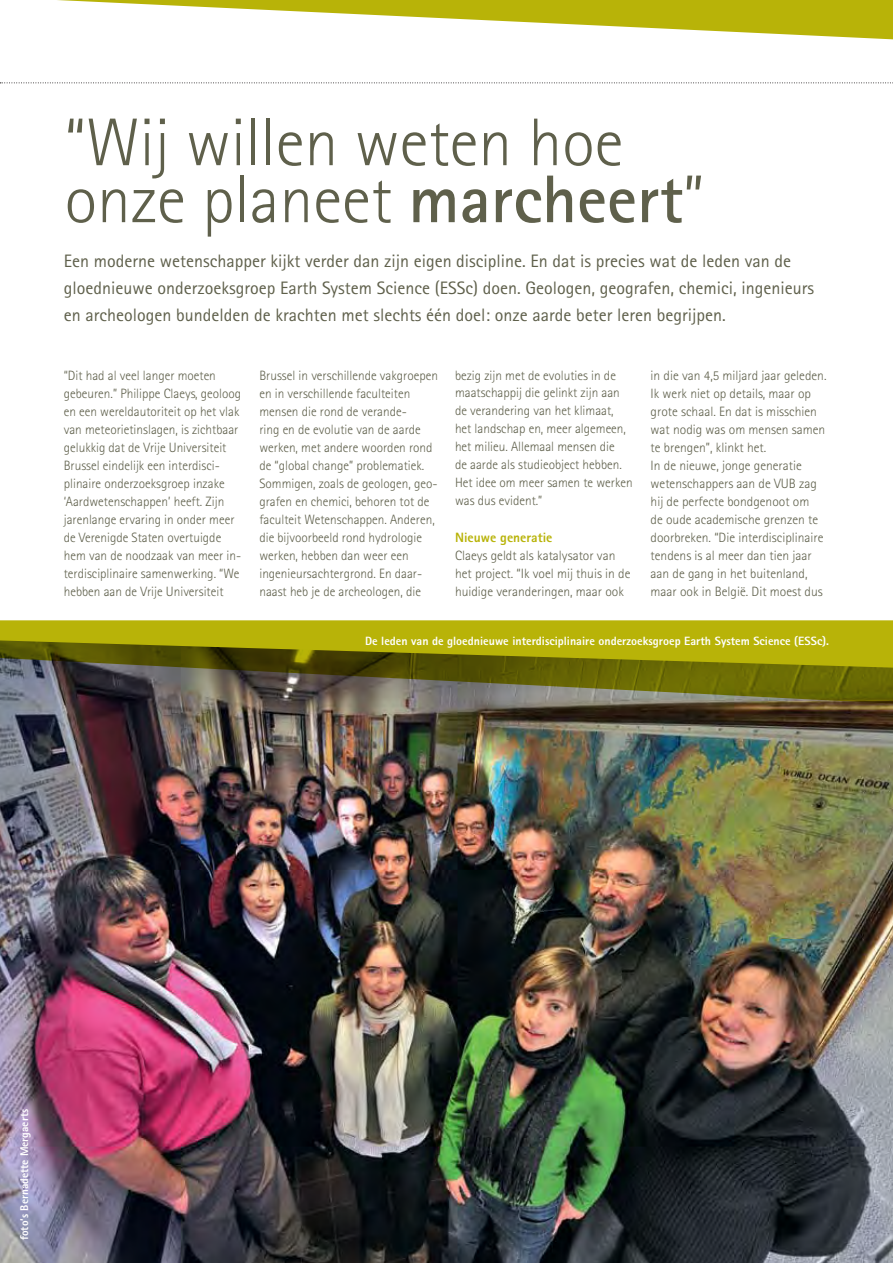
<style>
.page{position:relative;width:893px;height:1263px;background:#fff}
.page>*{position:absolute;margin:0;border:0;box-sizing:border-box;transform-origin:0 0}
.t1{font:300 67.5px/57px "Rotis Sans Serif";color:#5f604b}
.t2{font:18px/27px "Rotis Sans Serif";color:#5f604b}
.t3{font:300 13.5px/18px "Rotis Sans Serif";color:#5f604b}
.t4{font:800 13.5px "Rotis Sans Serif";color:#b8b308}
.t5{font:800 12px "Rotis Sans Serif";color:#fff}
.t6{font:800 11.25px "Rotis Sans Serif";color:#fff}
.s1{font-weight:700}
</style>
<div class="page">
<svg style="left:0;top:82px;width:893px;height:1px"></svg>
<svg style="left:57px;top:0;width:836px;height:39px"></svg>
<img style="left:0;top:704px;width:893px;height:559px">
<svg style="left:0;top:620px;width:893px;height:84px;background:#848121"></svg>
<h1 class="t1" style="left:65px;top:114px;width:641px">“Wij willen weten hoe onze planeet <span class="s1">marcheert</span>”</h1>
<p class="t2" style="left:64px;top:248px;width:752px">Een moderne wetenschapper kijkt verder dan zijn eigen discipline. En dat is precies wat de leden van de gloednieuwe onderzoeksgroep Earth System Science (ESSc) doen. Geologen, geografen, chemici, ingenieurs en archeologen bundelden de krachten met slechts één doel: onze aarde beter leren begrijpen.</p>
<p class="t3" style="left:64px;top:366px;width:179px">“Dit had al veel langer moeten gebeuren.” Philippe Claeys, geoloog en een wereldautoriteit op het vlak van meteorietinslagen, is zichtbaar gelukkig dat de Vrije Universiteit Brussel eindelijk een interdisci&shy;plinaire onderzoeksgroep inzake ‘Aardwetenschappen’ heeft. Zijn jarenlange ervaring in onder meer de Verenigde Staten overtuigde hem van de noodzaak van meer in&shy;terdisciplinaire samenwerking. “We hebben aan de Vrije Universiteit</p>
<p class="t3" style="left:259px;top:366px;width:180px">Brussel in verschillende vakgroepen en in verschillende faculteiten mensen die rond de verande-<br>ring en de evolutie van de aarde werken, met andere woorden rond de “global change” problematiek.<br>Sommigen, zoals de geologen, geo&shy;grafen en chemici, behoren tot de faculteit Wetenschappen. Anderen, die bijvoorbeeld rond hydrologie werken, hebben dan weer een ingenieursachtergrond. En daar&shy;naast heb je de archeologen, die</p>
<p class="t3" style="left:455px;top:366px;width:179px">bezig zijn met de evoluties in de maatschappij die gelinkt zijn aan de verandering van het klimaat, het landschap en, meer algemeen, het milieu. Allemaal mensen die<br>de aarde als studieobject hebben.<br>Het idee om meer samen te werken was dus evident.”</p>
<p class="t4" style="left:455px;top:528px;width:99px">Nieuwe generatie</p>
<p class="t3" style="left:455px;top:546px;width:177px">Claeys geldt als katalysator van het project. “Ik voel mij thuis in de huidige veranderingen, maar ook</p>
<p class="t3" style="left:651px;top:366px;width:177px">in die van 4,5 miljard jaar geleden.<br>Ik werk niet op details, maar op grote schaal. En dat is misschien wat nodig was om mensen samen te brengen”, klinkt het.<br>In de nieuwe, jonge generatie wetenschappers aan de VUB zag hij de perfecte bondgenoot om<br>de oude academische grenzen te doorbreken. “Die interdisciplinaire tendens is al meer dan tien jaar aan de gang in het buitenland, maar ook in België. Dit moest dus</p>
<p class="t5" style="left:365px;top:633px;width:466px">De leden van de gloednieuwe interdisciplinaire onderzoeksgroep Earth System Science (ESSc).</p>
<p class="t6" style="left:17px;top:1240px;width:133px;rotate:-90deg">foto’s Bernadette Mergaerts</p>
</div>
